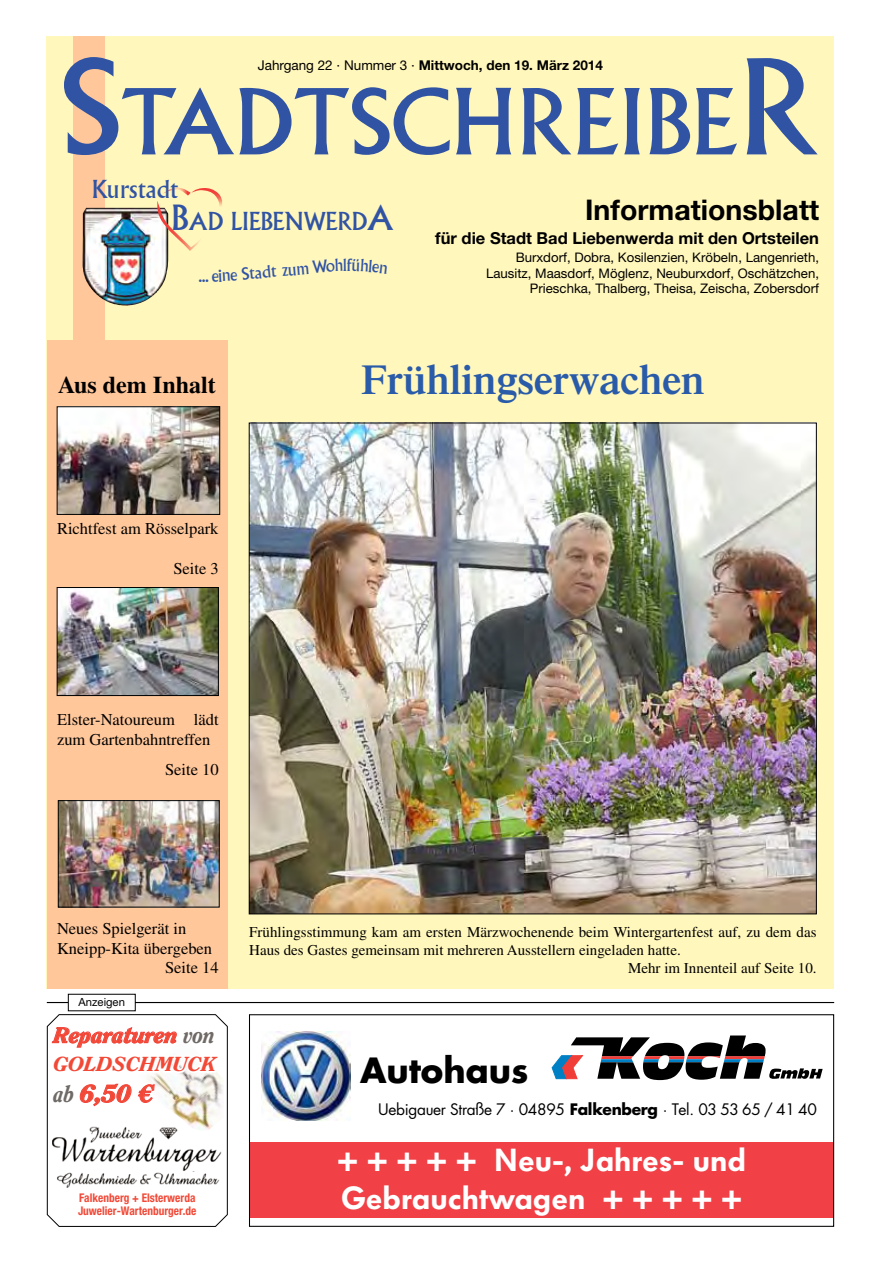
<style>
.page{position:relative;width:881px;height:1263px;background:#fff}
.page>*{position:absolute;margin:0;border:0;box-sizing:border-box;transform-origin:0 0}
.t1{font:88.5px "Albertus";color:#3053a4}
.t2{font:600 42px "Times LT";color:#295ba9}
.t3{font:700 33.9px "Futura CE";color:#000}
.t4{font:900 31.5px "VW Headline";color:#fff}
.t5{font:700 28.5px "Helvetica Neue LT";color:#000}
.t6{font:24.3px/32.1px "Albertus";letter-spacing:-.015em;color:#3053a4}
.t7{font:italic 800 24.3px "Clearface";color:#f24937;scale:1.11 1}
.t8{font:700 24px "Times LT";color:#000}
.t9{font:italic 800 21.6px "Clearface";letter-spacing:-.01em;color:#f24937;scale:1.11 1}
.t10{font:italic 800 20.25px "Clearface";letter-spacing:-.01em;color:#f24937;scale:1.11 1}
.t11{font:16.5px/19.8px "Times LT";color:#000}
.t12{font:700 16.5px "Helvetica Neue LT";color:#000}
.t13{font:16.5px "Albertus";color:#3053a4}
.t14{font:15.45px "Futura CE";letter-spacing:-.02em;color:#000}
.t15{font:15px "Times LT";color:#000}
.t16{font:700 13.5px "Helvetica Neue LT";color:#000}
.t17{font:13.2px/15.9px "Helvetica Neue LT";color:#000;text-align:right}
.t18{font:700 condensed 12px "Helvetica Neue LT";color:#f24937;scale:.94 1}
.t19{font:11.25px "Helvetica Neue LT";color:#000}
.s1{font-size:128.4px}
.s2{font-weight:400}
.s3{font-size:33.9px}
.s4{font-size:22.5px;color:#6f6a66}
.s5{font-weight:700}
</style>
<div class="page">
<div style="left:47px;top:36px;width:786px;height:953px;background:#fff7bc"></div>
<div style="left:73px;top:36px;width:32px;height:953px;background:#ffc79a"></div>
<img style="left:83px;top:208px;width:85px;height:98px">
<svg style="left:156px;top:188px;width:66px;height:63px"></svg>
<div style="left:47px;top:340px;width:180px;height:649px;background:#ffc79a"></div>
<img style="left:251px;top:425px;width:563px;height:487px">
<img style="left:59px;top:409px;width:159px;height:103px">
<div style="left:57px;top:407px;width:163px;height:107px;border:1px solid #000"></div>
<img style="left:59px;top:589px;width:157px;height:105px">
<div style="left:57px;top:587px;width:161px;height:109px;border:1px solid #000"></div>
<div style="left:249px;top:1142px;width:584px;height:75px;background:#f14046"></div>
<div style="left:249px;top:1014px;width:584px;height:213px;border:1px solid #000"></div>
<svg style="left:551px;top:1035px;width:271px;height:45px"></svg>
<img style="left:261px;top:1032px;width:89px;height:88px">
<div style="left:47px;top:1014px;width:180px;height:213px;border:1px solid #000;border-radius:12px"></div>
<svg style="left:51px;top:1014px;width:171px;height:213px"></svg>
<hr style="left:47px;top:1002px;width:786px;height:1px;background:#000">
<div style="left:68px;top:994px;width:67px;height:17px;background:#fff"></div>
<img style="left:60px;top:802px;width:157px;height:103px">
<div style="left:58px;top:800px;width:161px;height:107px;border:1px solid #000"></div>
<h1 class="t1" style="left:61px;top:71px;width:759px"><span class="s1">S</span>TADTSCHREIBE<span class="s1">R</span></h1>
<p class="t16" style="left:258px;top:57px;width:346px"><span class="s2">Jahrgang 22 · Nummer 3 ·</span> Mittwoch, den 19. März 2014</p>
<h3 class="t6" style="left:171px;top:173px;width:224px;text-indent:-79px">Kurstadt<br><span class="s3">B</span>AD LIEBENWERD<span class="s3">A</span></h3>
<p class="t13" style="left:254px;top:263px;width:82px;rotate:-5deg">adt zum Wo</p>
<p class="t13" style="left:346px;top:255px;width:7px">f</p>
<h3 class="t5" style="left:585px;top:192px;width:235px">Informationsblatt</h3>
<p class="t12" style="left:435px;top:228px;width:385px">für die Stadt Bad Liebenwerda mit den Ortsteilen</p>
<p class="t17" style="left:486px;top:249px;width:334px">Burxdorf, Dobra, Kosilenzien, Kröbeln, Langenrieth,<br>Lausitz, Maasdorf, Möglenz, Neuburxdorf, Oschätzchen,<br>Prieschka, Thalberg, Theisa, Zeischa, Zobersdorf</p>
<h3 class="t8" style="left:58px;top:371px;width:159px">Aus dem Inhalt</h3>
<p class="t11" style="left:57px;top:519px;width:163px">Richtfest am Rösselpark</p>
<p class="t11" style="left:173px;top:558px;width:47px">Seite 3</p>
<p class="t11" style="left:57px;top:709px;width:163px">Elster-Natoureum lädt zum Gartenbahntreffen</p>
<p class="t11" style="left:165px;top:760px;width:55px">Seite 10</p>
<h2 class="t2" style="left:361px;top:355px;width:345px">Frühlingserwachen</h2>
<p class="t11" style="left:57px;top:918px;width:131px">Neues Spielgerät in</p>
<p class="t11" style="left:57px;top:938px;width:157px">Kneipp-Kita übergeben</p>
<p class="t11" style="left:165px;top:958px;width:55px">Seite 14</p>
<p class="t19" style="left:79px;top:995px;width:48px">Anzeigen</p>
<h3 class="t9" style="left:53px;top:1022px;width:147px">Reparaturen <span class="s4">von</span></h3>
<h3 class="t10" style="left:53px;top:1052px;width:148px">GOLDSCHMUCK</h3>
<h3 class="t7" style="left:53px;top:1079px;width:92px"><span class="s4">ab</span> 6,50 €</h3>
<p class="t15" style="left:249px;top:923px;width:568px">Frühlingsstimmung kam am ersten Märzwochenende beim Wintergartenfest auf, zu dem das</p>
<p class="t15" style="left:249px;top:941px;width:433px">Haus des Gastes gemeinsam mit mehreren Ausstellern eingeladen hatte.</p>
<p class="t15" style="left:628px;top:959px;width:190px">Mehr im Innenteil auf Seite 10.</p>
<h3 class="t3" style="left:360px;top:1045px;width:170px">Autohaus</h3>
<p class="t14" style="left:378px;top:1100px;width:440px">Uebigauer Straße 7 · 04895 <span class="s5">Falkenberg</span> · Tel. 03 53 65 / 41 40</p>
<h3 class="t4" style="left:337px;top:1141px;width:410px">+ + + + + Neu-, Jahres- und</h3>
<p class="t18" style="left:79px;top:1191px;width:125px">Falkenberg + Elsterwerda</p>
<h3 class="t4" style="left:341px;top:1179px;width:402px">Gebrauchtwagen + + + + +</h3>
<p class="t18" style="left:78px;top:1203px;width:127px">Juwelier-Wartenburger.de</p>
</div>
